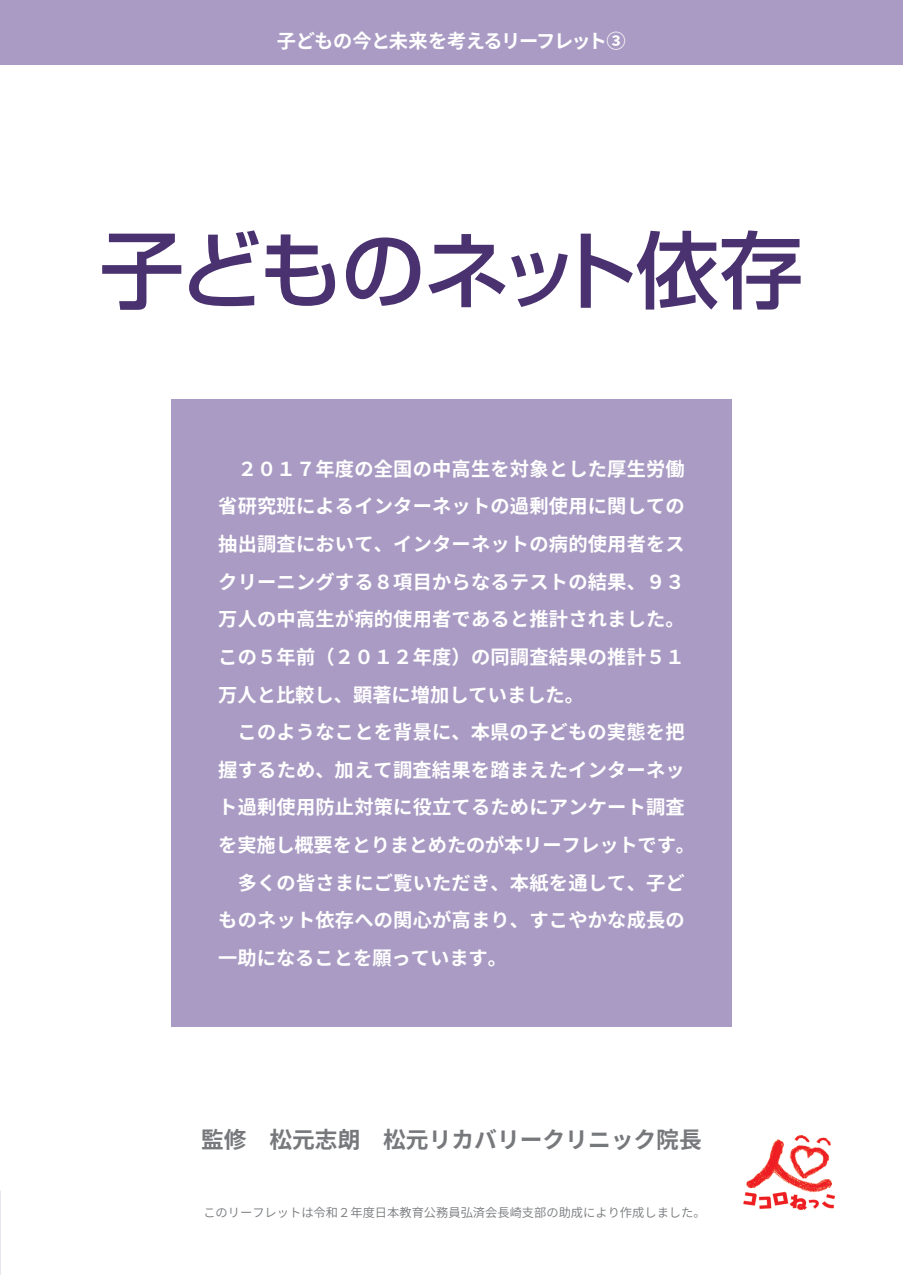
<style>
.page{position:relative;width:903px;height:1275px;background:#fff}
.page>*{position:absolute;margin:0;border:0;box-sizing:border-box;transform-origin:0 0}
.t1{font:500 84px "Shin Go Pr 6 N";letter-spacing:-.04em;color:#4a316f}
.t2{font:700 22.75px "Source Han Sans JP";color:#76787b}
.t3{font:700 19.25px/37.6px "Source Han Sans JP";letter-spacing:.01em;color:#fff}
.t4{font:700 19.25px "Source Han Sans JP";letter-spacing:-.05em;color:#fff}
.t5{font:12.25px "Source Han Sans JP";color:#76787b}
</style>
<div class="page">
<div style="left:171px;top:400px;width:561px;height:627px;background:#a99bc3"></div>
<div style="left:0;top:0;width:903px;height:64px;background:#a99bc3"></div>
<img style="left:743px;top:1135px;width:91px;height:74px">
<p class="t4" style="left:277px;top:30px;width:350px">子どもの今と未来を考えるリーフレット➂</p>
<h1 class="t1" style="left:100px;top:201px;width:705px">子どものネット依存</h1>
<p class="t3" style="left:218px;top:450px;width:478px">　２０１７年度の全国の中高生を対象とした厚生労働省研究班によるインターネットの過剰使用に関しての抽出調査において、インターネットの病的使用者をスクリーニングする８項目からなるテストの結果、９３万人の中高生が病的使用者であると推計されました。この５年前（２０１２年度）の同調査結果の推計５１万人と比較し、顕著に増加していました。<br>　このようなことを背景に、本県の子どもの実態を把握するため、加えて調査結果を踏まえたインターネット過剰使用防止対策に役立てるためにアンケート調査を実施し概要をとりまとめたのが本リーフレットです。　多くの皆さまにご覧いただき、本紙を通して、子どものネット依存への関心が高まり、すこやかな成長の一助になることを願っています。</p>
<p class="t2" style="left:201px;top:1127px;width:502px">監修　松元志朗　松元リカバリークリニック院長</p>
<p class="t5" style="left:203px;top:1206px;width:504px">このリーフレットは令和２年度日本教育公務員弘済会長崎支部の助成により作成しました。</p>
</div>
